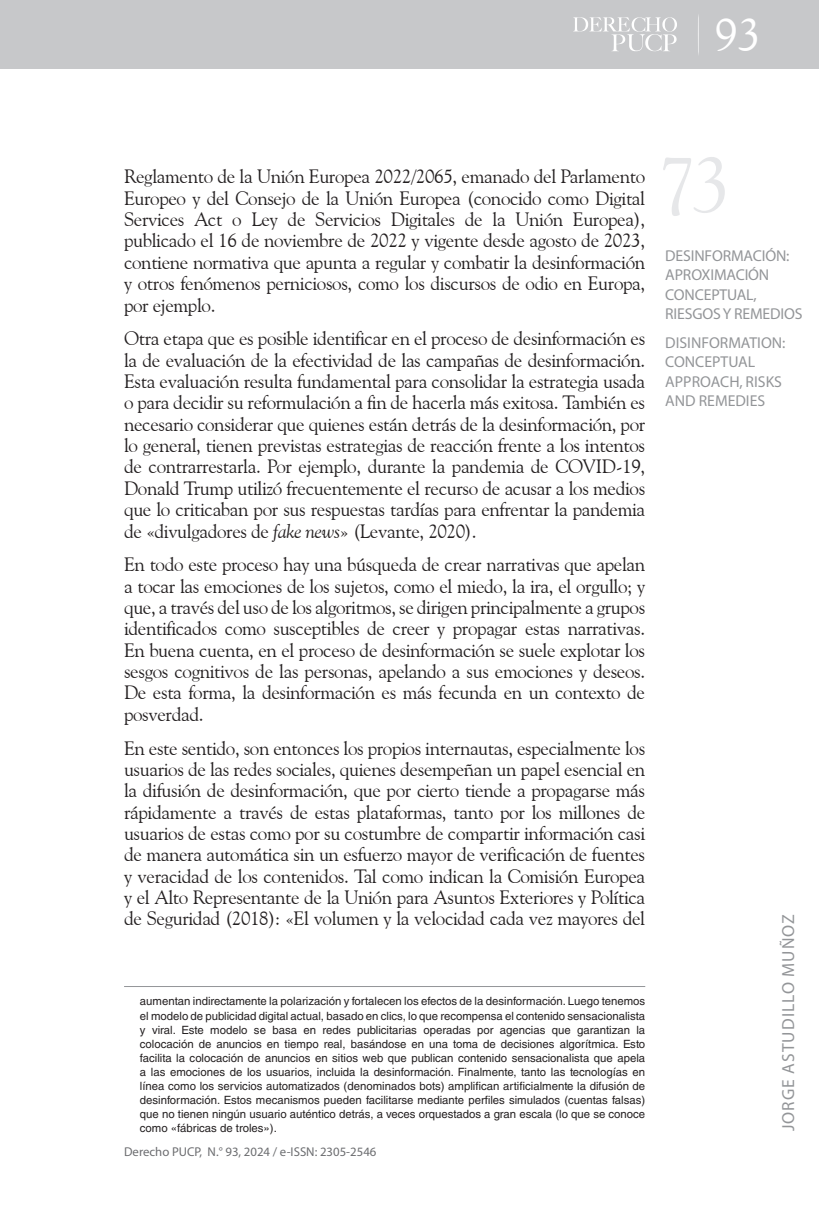
<style>
.page{position:relative;width:819px;height:1206px;background:#fff}
.page>*{position:absolute;margin:0;border:0;box-sizing:border-box;transform-origin:0 0}
.t1{font:78.75px "Goudy Old Style BT";color:#e6e7e9}
.t2{font:46.38px "Goudy Old Style BT";color:#fff}
._02_texto_normal{font:19.25px/21.3px "Goudy Old Style BT";letter-spacing:-.02em;color:#231f20;text-align:justify}
.t3{font:17.5px "Myriad Pro";letter-spacing:.06em;color:#939598}
.t4{font:15.75px/19.2px "Myriad Pro";letter-spacing:-.01em;color:#939598}
.t5{font:12.78px "Myriad Pro";color:#6c6d70}
.t6{font:11.38px/14px "Helvetica LT Std";color:#231f20;text-align:justify}
.s1{font-style:italic}
</style>
<div class="page">
<div style="left:0;top:0;width:819px;height:69px;background:#c7c8ca"></div>
<svg style="left:573px;top:17px;width:104px;height:34px"></svg>
<hr style="left:124px;top:986px;width:521px;height:1px;background:#939598">
<h2 class="t2" style="left:714px;top:6px;width:47px">93</h2>
<p class="_02_texto_normal" style="left:124px;top:166px;width:522px">Reglamento de la Unión Europea 2022/2065, emanado del Parlamento Europeo y del Consejo de la Unión Europea (conocido como Digital Services Act o Ley de Servicios Digitales de la Unión Europea), publicado el 16 de noviembre de 2022 y vigente desde agosto de 2023, contiene normativa que apunta a regular y combatir la desinformación y otros fenómenos perniciosos, como los discursos de odio en Europa, por ejemplo.</p>
<p class="_02_texto_normal" style="left:124px;top:327px;width:522px">Otra etapa que es posible identificar en el proceso de desinformación es la de evaluación de la efectividad de las campañas de desinformación.<br>Esta evaluación resulta fundamental para consolidar la estrategia usada o para decidir su reformulación a fin de hacerla más exitosa. También es necesario considerar que quienes están detrás de la desinformación, por lo general, tienen previstas estrategias de reacción frente a los intentos de contrarrestarla. Por ejemplo, durante la pandemia de COVID-19, Donald Trump utilizó frecuentemente el recurso de acusar a los medios que lo criticaban por sus respuestas tardías para enfrentar la pandemia de «divulgadores de <span class="s1">fake news</span>» (Levante, 2020).</p>
<p class="_02_texto_normal" style="left:124px;top:553px;width:522px">En todo este proceso hay una búsqueda de crear narrativas que apelan a tocar las emociones de los sujetos, como el miedo, la ira, el orgullo; y que, a través del uso de los algoritmos, se dirigen principalmente a grupos identificados como susceptibles de creer y propagar estas narrativas.<br>En buena cuenta, en el proceso de desinformación se suele explotar los sesgos cognitivos de las personas, apelando a sus emociones y deseos.<br>De esta forma, la desinformación es más fecunda en un contexto de posverdad.</p>
<p class="_02_texto_normal" style="left:124px;top:737px;width:522px">En este sentido, son entonces los propios internautas, especialmente los usuarios de las redes sociales, quienes desempeñan un papel esencial en la difusión de desinformación, que por cierto tiende a propagarse más rápidamente a través de estas plataformas, tanto por los millones de usuarios de estas como por su costumbre de compartir información casi de manera automática sin un esfuerzo mayor de verificación de fuentes y veracidad de los contenidos. Tal como indican la Comisión Europea y el Alto Representante de la Unión para Asuntos Exteriores y Política de Seguridad (2018): «El volumen y la velocidad cada vez mayores del</p>
<p class="t6" style="left:140px;top:994px;width:507px">aumentan indirectamente la polarización y fortalecen los efectos de la desinformación. Luego tenemos el modelo de publicidad digital actual, basado en clics, lo que recompensa el contenido sensacionalista y viral. Este modelo se basa en redes publicitarias operadas por agencias que garantizan la colocación de anuncios en tiempo real, basándose en una toma de decisiones algorítmica. Esto facilita la colocación de anuncios en sitios web que publican contenido sensacionalista que apela a las emociones de los usuarios, incluida la desinformación. Finalmente, tanto las tecnologías en línea como los servicios automatizados (denominados bots) amplifican artificialmente la difusión de desinformación. Estos mecanismos pueden facilitarse mediante perfiles simulados (cuentas falsas) que no tienen ningún usuario auténtico detrás, a veces orquestados a gran escala (lo que se conoce como «fábricas de troles»).</p>
<p class="t5" style="left:124px;top:1144px;width:254px">Derecho PUCP, N.° 93, 2024 / e-ISSN: 2305-2546</p>
<h1 class="t1" style="left:657px;top:136px;width:75px">73</h1>
<p class="t4" style="left:665px;top:246px;width:139px">DESINFORMACIÓN:<br>APROXIMACIÓN<br>CONCEPTUAL,<br>RIESGOS Y REMEDIOS</p>
<p class="t4" style="left:665px;top:333px;width:121px">DISINFORMATION:<br>CONCEPTUAL<br>APPROACH, RISKS<br>AND REMEDIES</p>
<p class="t3" style="left:777px;top:1131px;width:219px;rotate:-90deg">JORGE ASTUDILLO MUÑOZ</p>
</div>
